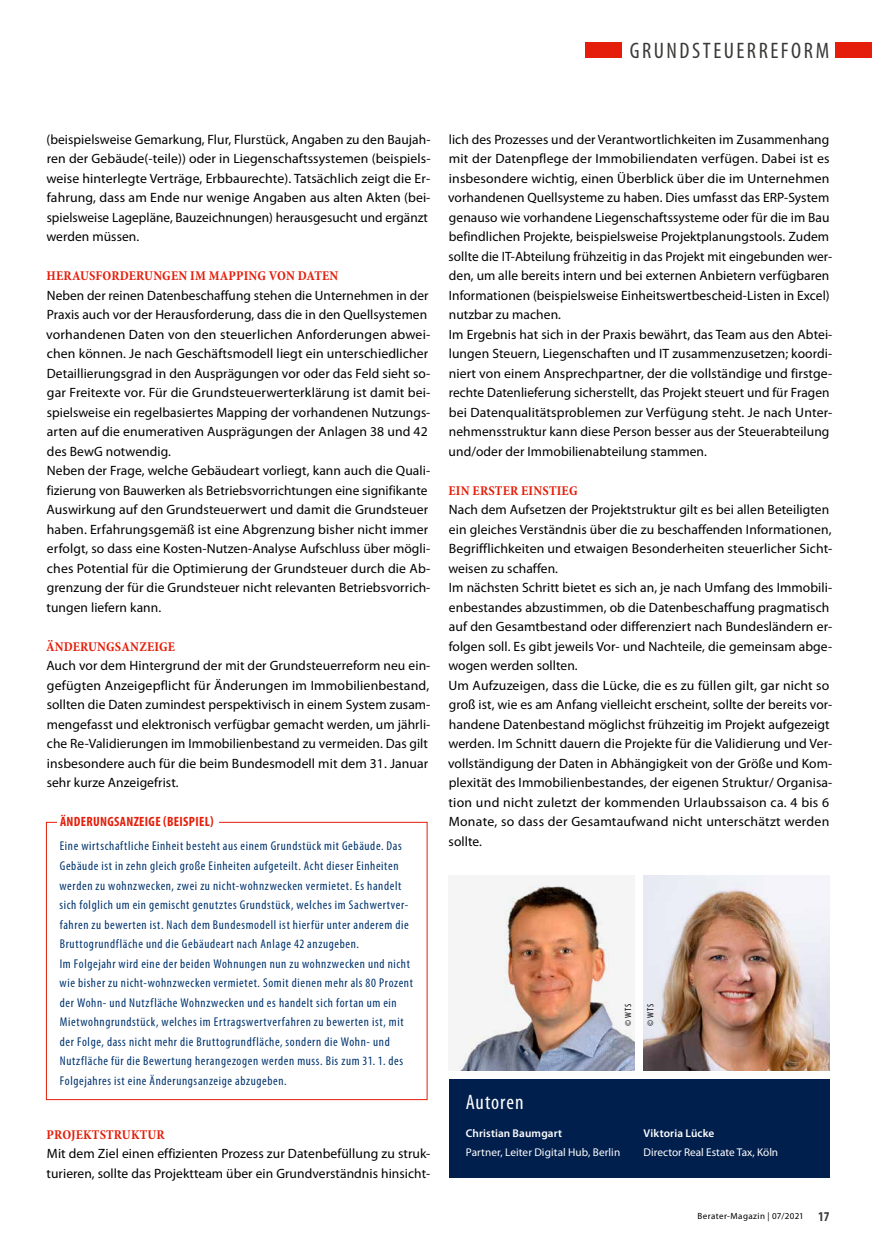
<style>
.page{position:relative;width:872px;height:1255px;background:#fff}
.page>*{position:absolute;margin:0;border:0;box-sizing:border-box;transform-origin:0 0}
.t1{font:condensed 22.5px "Myriad Pro";letter-spacing:.11em;color:#3a3a39}
.t2{font:condensed 21px "Myriad Pro";letter-spacing:.045em;color:#fff}
.t3{font:13.5px/19.5px "Myriad Pro";letter-spacing:.005em;color:#000}
.t4{font:700 condensed 13.5px "Minion Pro";letter-spacing:.015em;color:#e41e0a}
.t5{font:700 condensed 13.5px "Myriad Pro";letter-spacing:.025em;color:#e41e0a}
.t6{font:condensed 12.75px/19.5px "Myriad Pro";letter-spacing:.05em;color:#00346f}
.t7{font:11.25px "Myriad Pro";letter-spacing:.005em;color:#fff}
.t8{font:600 11.25px "Myriad Pro";letter-spacing:.01em;color:#fff}
.t9{font:9px "Myriad Pro";letter-spacing:.045em;color:#000}
.t10{font:condensed 9px "Myriad Pro";letter-spacing:.06em;color:#000}
.s1{font-weight:700;font-stretch:condensed;font-size:13.5px;color:#3a3a39}
</style>
<div class="page">
<img style="left:643px;top:875px;width:186px;height:195px">
<img style="left:457px;top:884px;width:178px;height:186px">
<div style="left:449px;top:1078px;width:197px;height:99px;background:#001f4d"></div>
<div style="left:626px;top:1078px;width:203px;height:99px;background:#001f4d"></div>
<div style="left:46px;top:822px;width:381px;height:277px;border:1px solid #e41e0a"></div>
<div style="left:57px;top:815px;width:162px;height:11px;background:#fff"></div>
<div style="left:836px;top:43px;width:36px;height:15px;background:#e41e0a"></div>
<div style="left:585px;top:43px;width:36px;height:15px;background:#e41e0a"></div>
<h1 class="t1" style="left:630px;top:38px;width:201px">GRUNDSTEUERREFORM</h1>
<p class="t3" style="left:46px;top:130px;width:386px">(beispielsweise Gemarkung, Flur, Flurstück, Angaben zu den Baujah&shy;ren der Gebäude(-teile)) oder in Liegenschaftssystemen (beispiels&shy;weise hinterlegte Verträge, Erbbaurechte). Tatsächlich zeigt die Er&shy;fahrung, dass am Ende nur wenige Angaben aus alten Akten (bei&shy;spielsweise Lagepläne, Bauzeichnungen) herausgesucht und ergänzt werden müssen.</p>
<p class="t4" style="left:47px;top:266px;width:293px">HERAUSFORDERUNGEN IM MAPPING VON DATEN</p>
<p class="t3" style="left:46px;top:286px;width:386px">Neben der reinen Datenbeschaffung stehen die Unternehmen in der Praxis auch vor der Herausforderung, dass die in den Quellsystemen vorhandenen Daten von den steuerlichen Anforderungen abwei&shy;chen können. Je nach Geschäftsmodell liegt ein unterschiedlicher Detaillierungsgrad in den Ausprägungen vor oder das Feld sieht so&shy;gar Freitexte vor. Für die Grundsteuerwerterklärung ist damit bei&shy;spielsweise ein regelbasiertes Mapping der vorhandenen Nutzungs&shy;arten auf die enumerativen Ausprägungen der Anlagen 38 und 42 des BewG notwendig.<br>Neben der Frage, welche Gebäudeart vorliegt, kann auch die Quali&shy;fizierung von Bauwerken als Betriebsvorrichtungen eine signifikante Auswirkung auf den Grundsteuerwert und damit die Grundsteuer haben. Erfahrungsgemäß ist eine Abgrenzung bisher nicht immer erfolgt, so dass eine Kosten-Nutzen-Analyse Aufschluss über mögli&shy;ches Potential für die Optimierung der Grundsteuer durch die Ab&shy;grenzung der für die Grundsteuer nicht relevanten Betriebsvorrich&shy;tungen liefern kann.</p>
<p class="t4" style="left:46px;top:637px;width:130px">ÄNDERUNGSANZEIGE</p>
<p class="t3" style="left:46px;top:656px;width:385px">Auch vor dem Hintergrund der mit der Grundsteuerreform neu ein&shy;gefügten Anzeigepflicht für Änderungen im Immobilienbestand, sollten die Daten zumindest perspektivisch in einem System zusam&shy;mengefasst und elektronisch verfügbar gemacht werden, um jährli&shy;che Re-Validierungen im Immobilienbestand zu vermeiden. Das gilt insbesondere auch für die beim Bundesmodell mit dem 31. Januar sehr kurze Anzeigefrist.</p>
<p class="t5" style="left:60px;top:814px;width:155px">ÄNDERUNGSANZEIGE (BEISPIEL)</p>
<p class="t6" style="left:59px;top:836px;width:355px">Eine wirtschaftliche Einheit besteht aus einem Grundstück mit Gebäude. Das Gebäude ist in zehn gleich große Einheiten aufgeteilt. Acht dieser Einheiten werden zu wohnzwecken, zwei zu nicht-wohnzwecken vermietet. Es handelt sich folglich um ein gemischt genutztes Grundstück, welches im Sachwertver&shy;fahren zu bewerten ist. Nach dem Bundesmodell ist hierfür unter anderem die Bruttogrundfläche und die Gebäudeart nach Anlage 42 anzugeben.<br>Im Folgejahr wird eine der beiden Wohnungen nun zu wohnzwecken und nicht wie bisher zu nicht-wohnzwecken vermietet. Somit dienen mehr als 80 Prozent der Wohn- und Nutzfläche Wohnzwecken und es handelt sich fortan um ein Mietwohngrundstück, welches im Ertragswertverfahren zu bewerten ist, mit der Folge, dass nicht mehr die Bruttogrundfläche, sondern die Wohn- und Nutzfläche für die Bewertung herangezogen werden muss. Bis zum 31. 1. des Folgejahres ist eine Änderungsanzeige abzugeben.</p>
<p class="t4" style="left:47px;top:1124px;width:120px">PROJEKTSTRUKTUR</p>
<p class="t3" style="left:47px;top:1144px;width:385px">Mit dem Ziel einen effizienten Prozess zur Datenbefüllung zu struk&shy;turieren, sollte das Projektteam über ein Grundverständnis hinsicht-</p>
<p class="t3" style="left:448px;top:130px;width:386px">lich des Prozesses und der Verantwortlichkeiten im Zusammenhang mit der Datenpflege der Immobiliendaten verfügen. Dabei ist es insbesondere wichtig, einen Überblick über die im Unternehmen vorhandenen Quellsysteme zu haben. Dies umfasst das ERP-System genauso wie vorhandene Liegenschaftssysteme oder für die im Bau befindlichen Projekte, beispielsweise Projektplanungstools. Zudem sollte die IT-Abteilung frühzeitig in das Projekt mit eingebunden wer&shy;den, um alle bereits intern und bei externen Anbietern verfügbaren Informationen (beispielsweise Einheitswertbescheid-Listen in Excel) nutzbar zu machen.<br>Im Ergebnis hat sich in der Praxis bewährt, das Team aus den Abtei&shy;lungen Steuern, Liegenschaften und IT zusammenzusetzen; koordi&shy;niert von einem Ansprechpartner, der die vollständige und firstge&shy;rechte Datenlieferung sicherstellt, das Projekt steuert und für Fragen bei Datenqualitätsproblemen zur Verfügung steht. Je nach Unter&shy;nehmensstruktur kann diese Person besser aus der Steuerabteilung und/oder der Immobilienabteilung stammen.</p>
<p class="t4" style="left:448px;top:481px;width:130px">EIN ERSTER EINSTIEG</p>
<p class="t3" style="left:448px;top:500px;width:386px">Nach dem Aufsetzen der Projektstruktur gilt es bei allen Beteiligten ein gleiches Verständnis über die zu beschaffenden Informationen, Begrifflichkeiten und etwaigen Besonderheiten steuerlicher Sicht&shy;weisen zu schaffen.<br>Im nächsten Schritt bietet es sich an, je nach Umfang des Immobili&shy;enbestandes abzustimmen, ob die Datenbeschaffung pragmatisch auf den Gesamtbestand oder differenziert nach Bundesländern er&shy;folgen soll. Es gibt jeweils Vor- und Nachteile, die gemeinsam abge&shy;wogen werden sollten.<br>Um Aufzuzeigen, dass die Lücke, die es zu füllen gilt, gar nicht so groß ist, wie es am Anfang vielleicht erscheint, sollte der bereits vor&shy;handene Datenbestand möglichst frühzeitig im Projekt aufgezeigt werden. Im Schnitt dauern die Projekte für die Validierung und Ver&shy;vollständigung der Daten in Abhängigkeit von der Größe und Kom&shy;plexität des Immobilienbestandes, der eigenen Struktur/ Organisa&shy;tion und nicht zuletzt der kommenden Urlaubssaison ca. 4 bis 6<br>Monate, so dass der Gesamtaufwand nicht unterschätzt werden sollte.</p>
<p class="t10" style="left:623px;top:1025px;width:23px;rotate:-90deg">© WTS</p>
<p class="t10" style="left:645px;top:1025px;width:23px;rotate:-90deg">© WTS</p>
<h2 class="t2" style="left:466px;top:1090px;width:59px">Autoren</h2>
<p class="t8" style="left:466px;top:1126px;width:98px">Christian Baumgart</p>
<p class="t7" style="left:466px;top:1145px;width:156px">Partner, Leiter Digital Hub, Berlin</p>
<p class="t8" style="left:643px;top:1126px;width:72px">Viktoria Lücke</p>
<p class="t7" style="left:643px;top:1145px;width:136px">Director Real Estate Tax, Köln</p>
<p class="t9" style="left:697px;top:1211px;width:134px">Berater-Magazin | 07/2021 <span class="s1">17</span></p>
</div>
